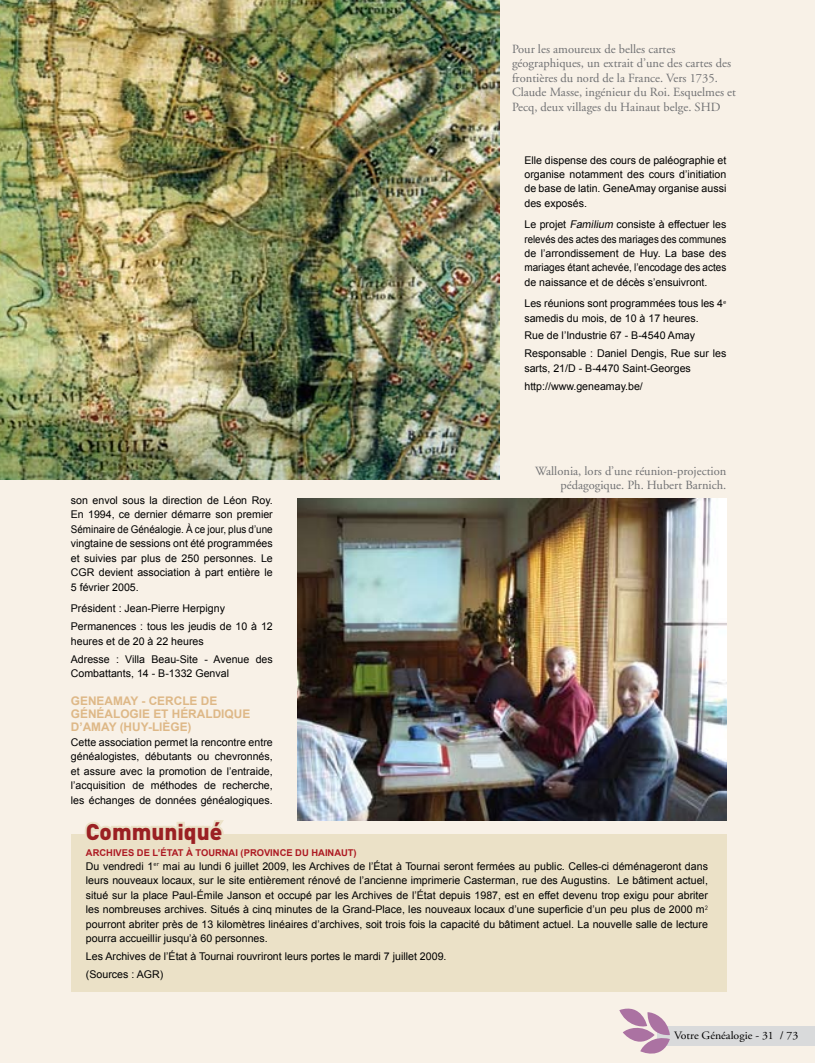
<style>
.page{position:relative;width:815px;height:1063px;background:#f8f1e7}
.page>*{position:absolute;margin:0;border:0;box-sizing:border-box;transform-origin:0 0}
.t1{font:900 22.5px "DIN";color:#9b2023}
.t2{font:12.5px/14.4px "Adobe Garamond";color:#707173}
.t3{font:700 11.88px/13.2px "Arial";color:#deb887}
.t4{font:11.25px "Adobe Garamond Pro";color:#000;scale:1.05 1}
.t5{font:10.62px/14.4px "Arial";color:#000}
.t6{font:700 9.38px "Arial";color:#ad1a22}
.s1{font-style:italic}
</style>
<div class="page">
<div style="left:658px;top:1026px;width:157px;height:19px;background:#d9dadb"></div>
<svg style="left:619px;top:1008px;width:51px;height:46px"></svg>
<div style="left:71px;top:835px;width:655px;height:157px;background:#ebe1c7"></div>
<svg style="left:81px;top:820px;width:146px;height:15px"></svg>
<img style="left:0;top:0;width:500px;height:479px">
<img style="left:298px;top:499px;width:428px;height:321px">
<p class="t2" style="left:512px;top:42px;width:226px">Pour les amoureux de belles cartes géographiques, un extrait d’une des cartes des frontières du nord de la France. Vers 1735.<br>Claude Masse, ingénieur du Roi. Esquelmes et Pecq, deux villages du Hainaut belge. SHD</p>
<p class="t5" style="left:524px;top:153px;width:203px;text-align:justify">Elle dispense des cours de paléographie et organise notamment des cours d’initiation de base de latin. GeneAmay organise aussi des exposés.</p>
<p class="t5" style="left:524px;top:217px;width:203px;text-align:justify">Le projet <span class="s1">Familium</span> consiste à effectuer les relevés des actes des mariages des communes de l’arrondissement de Huy. La base des mariages étant achevée, l’encodage des actes de naissance et de décès s’ensuivront.</p>
<p class="t5" style="left:524px;top:296px;width:203px">Les réunions sont programmées tous les 4<sup>e </sup>samedis du mois, de 10 à 17 heures.</p>
<p class="t5" style="left:524px;top:327px;width:203px;line-height:17.9px">Rue de l’Industrie 67 - B-4540 Amay<br>Responsable : Daniel Dengis, Rue sur les</p>
<p class="t5" style="left:524px;top:359px;width:168px;line-height:17.9px">sarts, 21/D - B-4470 Saint-Georges http://www.geneamay.be/</p>
<p class="t5" style="left:71px;top:493px;width:203px;text-align:justify">son envol sous la direction de Léon Roy.<br>En 1994, ce dernier démarre son premier Séminaire de Généalogie. À ce jour, plus d’une vingtaine de sessions ont été programmées et suivies par plus de 250 personnes. Le CGR devient association à part entière le 5 février 2005.</p>
<p class="t5" style="left:71px;top:600px;width:203px;line-height:18px">Président : Jean-Pierre Herpigny<br>Permanences : tous les jeudis de 10 à 12</p>
<p class="t5" style="left:71px;top:632px;width:203px;line-height:18px">heures et de 20 à 22 heures<br>Adresse : Villa Beau-Site - Avenue des</p>
<p class="t5" style="left:71px;top:666px;width:160px">Combattants, 14 - B-1332 Genval</p>
<p class="t3" style="left:71px;top:694px;width:19px">GENEAMAY</p>
<p class="t3" style="left:71px;top:694px;width:181px;text-indent:71px">- CERCLE DE<br>GÉNÉALOGIE ET HÉRALDIQUE<br>D’AMAY (HUY-LIÈG E)</p>
<p class="t5" style="left:71px;top:735px;width:203px;text-align:justify">Cette association permet la rencontre entre généalogistes, débutants ou chevronnés, et assure avec la promotion de l’entraide, l’acquisition de méthodes de recherche, les échanges de données généalogiques.</p>
<p class="t2" style="left:535px;top:464px;width:193px;text-align:right">Wallonia, lors d’une réunion-projection pédagogique. Ph. Hubert Barnich.</p>
<h1 class="t1" style="left:86px;top:817px;width:138px">Communiqué</h1>
<p class="t6" style="left:86px;top:847px;width:272px">ARCHIVES DE L’ÉTAT À TOURNAI (PROVINCE DU HAINAUT)</p>
<p class="t5" style="left:86px;top:859px;width:624px;text-align:justify">Du vendredi 1<sup>er</sup> mai au lundi 6 juillet 2009, les Archives de l’État à Tournai seront fermées au public. Celles-ci déménageront dans leurs nouveaux locaux, sur le site entièrement rénové de l’ancienne imprimerie Casterman, rue des Augustins. Le bâtiment actuel, situé sur la place Paul-Émile Janson et occupé par les Archives de l’État depuis 1987, est en effet devenu trop exigu pour abriter les nombreuses archives. Situés à cinq minutes de la Grand-Place, les nouveaux locaux d’une superficie d’un peu plus de 2000 m<sup>2 </sup>pourront abriter près de 13 kilomètres linéaires d’archives, soit trois fois la capacité du bâtiment actuel. La nouvelle salle de lecture pourra accueillir jusqu’à 60 personnes.</p>
<p class="t5" style="left:86px;top:947px;width:362px;line-height:17.9px">Les Archives de l’État à Tournai rouvriront leurs portes le mardi 7 juillet 2009. (Sources : AGR)</p>
<p class="t4" style="left:674px;top:1029px;width:120px">Votre Généalogie - 31 / 73</p>
</div>
